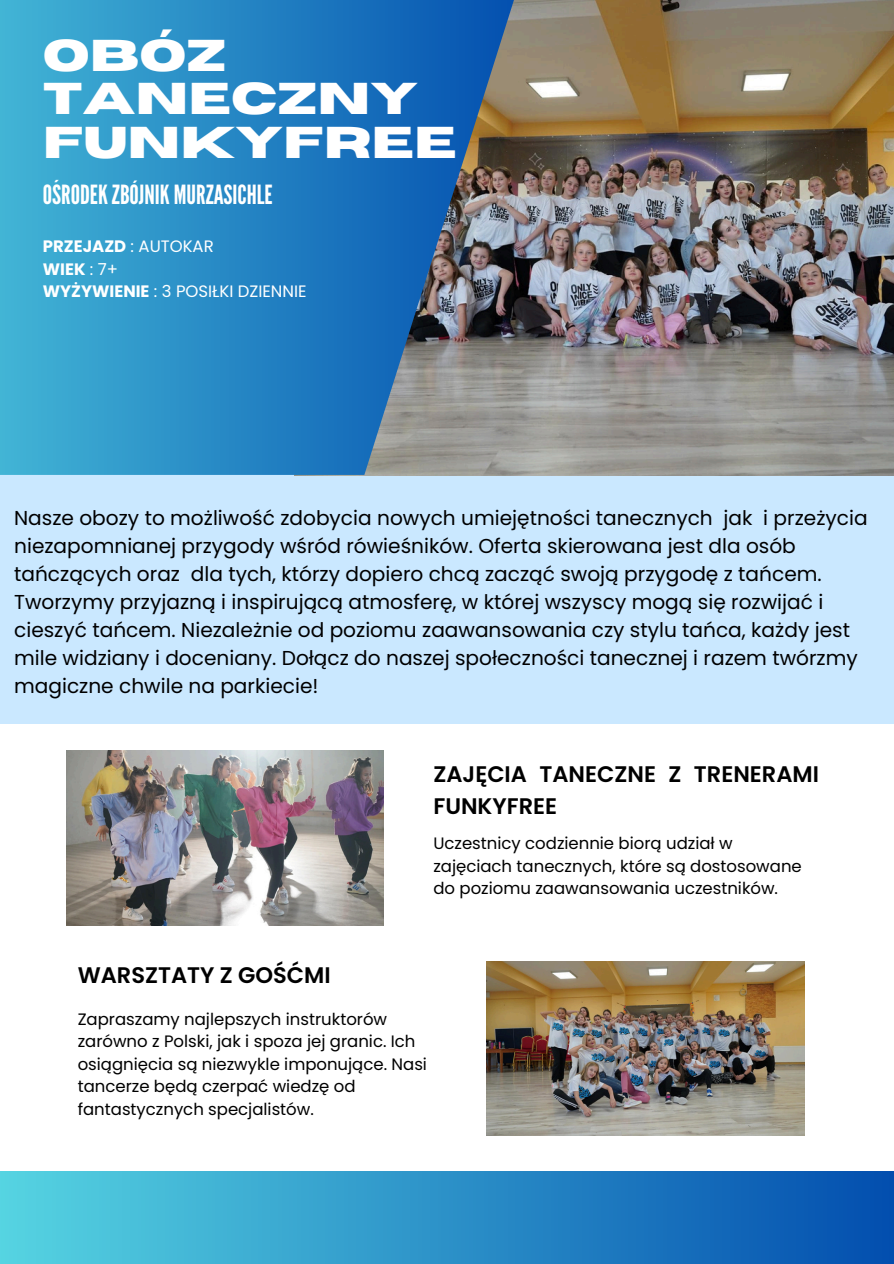
<style>
.page{position:relative;width:894px;height:1264px;background:#fff}
.page>*{position:absolute;margin:0;border:0;box-sizing:border-box;transform-origin:0 0}
.t1{font:700 44.4px/43.8px "Horizon";color:#fff}
.t2{font:26.4px "League Gothic";color:#fff}
.t3{font:600 22.5px/31.5px "Poppins";color:#000}
.t4{font:20.1px/28.2px "Poppins";color:#000}
.t5{font:16.5px/22.5px "Poppins";color:#000}
.t6{font:16.5px/22.5px "Poppins";color:#fff}
.s1{font-weight:700}
</style>
<div class="page">
<img style="left:66px;top:751px;width:317px;height:174px">
<div style="left:0;top:475px;width:893px;height:249px;background:#cae8ff"></div>
<img style="left:539px;top:0;width:354px;height:475px">
<svg style="left:0;top:0;width:539px;height:475px;background:#3786b6"></svg>
<img style="left:487px;top:961px;width:317px;height:174px">
<div style="left:0;top:1171px;width:893px;height:92px;background:linear-gradient(to right,#56d4e1,#024eae)"></div>
<h5 class="t1" style="left:43px;top:35px;width:415px">OBÓZ<br>TANECZNY<br>FUNKYFREE</h5>
<p class="t2" style="left:43px;top:179px;width:231px">OŚRODEKZBÓJNIK MURZASICHLE</p>
<p class="t6" style="left:43px;top:235px;width:265px"><span class="s1">PRZEJAZD</span> : AUTOKAR<br><span class="s1">WIEK</span> : 7+<br><span class="s1">WYŻYWIENIE</span> : 3 POSIŁKI DZIENNIE</p>
<h1 class="t4" style="left:14px;top:503px;width:854px">Nasze obozy to możliwość zdobycia nowych umiejętności tanecznych jak i przeżycia niezapomnianej przygody wśród rówieśników. Oferta skierowana jest dla osób tańczących oraz dla tych, którzy dopiero chcą zacząć swoją przygodę z tańcem.<br>Tworzymy przyjazną i inspirującą atmosferę, w której wszyscy mogą się rozwijać i cieszyć tańcem. Niezależnie od poziomu zaawansowania czy stylu tańca, każdy jest mile widziany i doceniany. Dołącz do naszej społeczności tanecznej i razem twórzmy magiczne chwile na parkiecie!</h1>
<h3 class="t3" style="left:433px;top:758px;width:387px">ZAJĘCIA TANECZNE Z TRENERAMI<br>FUNKYFREE</h3>
<h4 class="t5" style="left:433px;top:832px;width:370px">Uczestnicy codziennie biorą udział w zajęciach tanecznych, które są dostosowane do poziomu zaawansowania uczestników.</h4>
<p class="t3" style="left:78px;top:959px;width:254px">WARSZTATY Z GOŚĆMI</p>
<h3 class="t5" style="left:78px;top:1007px;width:350px">Zapraszamy najlepszych instruktorów zarówno z Polski, jak i spoza jej granic. Ich osiągnięcia są niezwykle imponujące. Nasi tancerze będą czerpać wiedzę od fantastycznych specjalistów.</h3>
</div>
